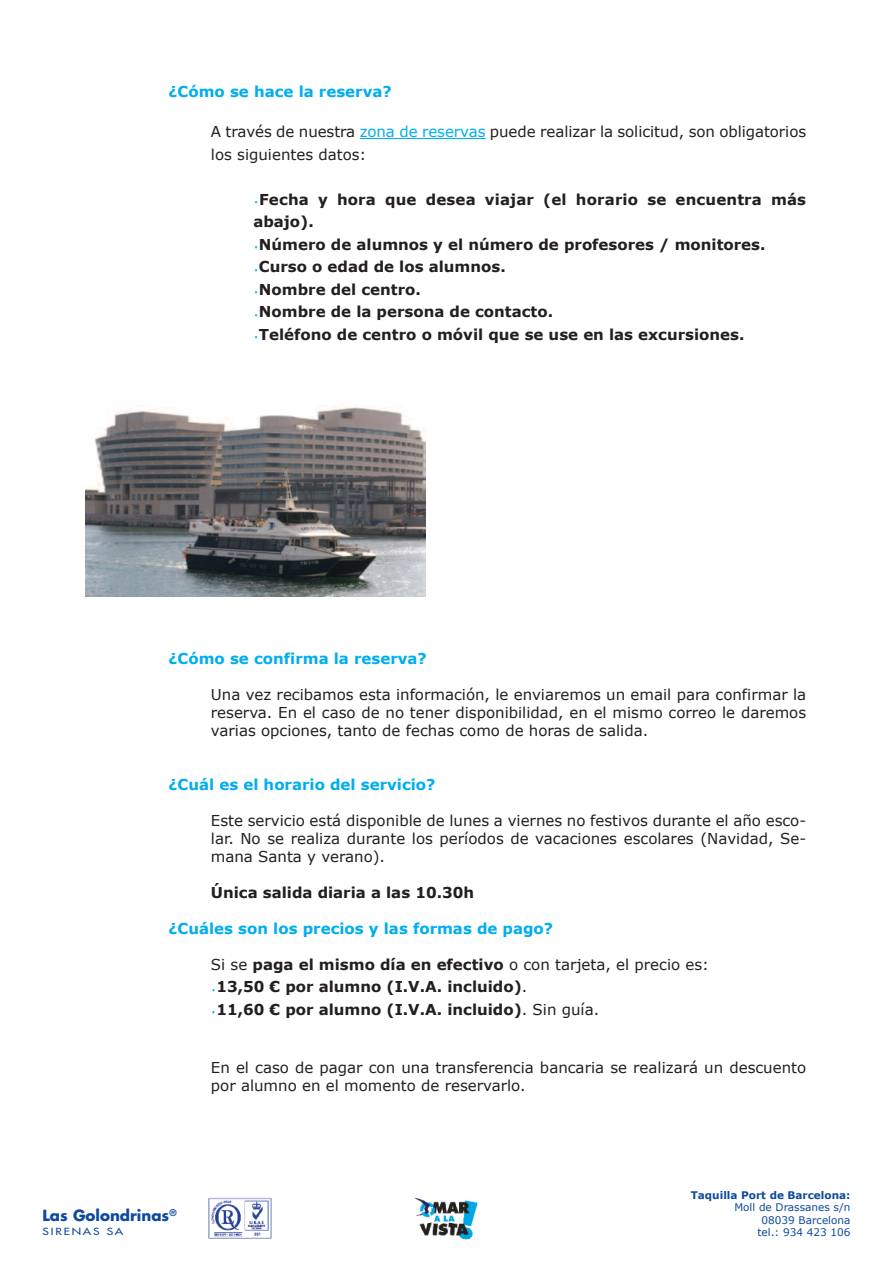
<style>
.page{position:relative;width:893px;height:1263px;background:#fff}
.page>*{position:absolute;margin:0;border:0;box-sizing:border-box;transform-origin:0 0}
.t1{font:15px/18px "Verdana";color:#231f20}
.t2{font:700 15px/22.5px "Verdana";color:#231f20}
.t3{font:700 15px "Verdana";color:#00aeef}
.t4{font:700 15px "Futura Std";color:#0f499d}
.t5{font:10.5px/12.6px "Verdana";color:#0f499d;text-align:right}
.t6{font:700 10.5px "Verdana";color:#0f499d}
.t7{font:500 9.6px "Futura Std";letter-spacing:.15em;color:#0f499d;scale:1.25 1}
.s1{color:#00aeef}
.s2{font-weight:400;color:#00aeef}
.s3{font-weight:400}
</style>
<div class="page">
<img style="left:414px;top:1197px;width:64px;height:43px">
<img style="left:208px;top:1197px;width:64px;height:42px">
<hr style="left:360px;top:138px;width:125px;height:1px;background:#00aeef">
<img style="left:85px;top:406px;width:340px;height:190px">
<p class="t3" style="left:168px;top:81px;width:225px">¿Cómo se hace la reserva?</p>
<p class="t1" style="left:211px;top:120px;width:597px;line-height:22.5px">A través de nuestra <span class="s1">zona de reservas</span> puede realizar la solicitud, son obligatorios los siguientes datos:</p>
<p class="t2" style="left:253px;top:187px;width:554px"><span class="s2">·</span>Fecha y hora que desea viajar (el horario se encuentra más abajo).<br><span class="s2">·</span>Número de alumnos y el número de profesores / monitores. <span class="s2">·</span>Curso o edad de los alumnos.<br><span class="s2">·</span>Nombre del centro.<br><span class="s2">·</span>Nombre de la persona de contacto.<br><span class="s2">·</span>Teléfono de centro o móvil que se use en las excursiones.</p>
<p class="t3" style="left:168px;top:648px;width:260px">¿Cómo se confirma la reserva?</p>
<p class="t1" style="left:211px;top:685px;width:597px;text-align:justify">Una vez recibamos esta información, le enviaremos un email para confirmar la reserva. En el caso de no tener disponibilidad, en el mismo correo le daremos varias opciones, tanto de fechas como de horas de salida.</p>
<p class="t3" style="left:168px;top:774px;width:269px">¿Cuál es el horario del servicio?</p>
<p class="t1" style="left:211px;top:811px;width:597px;text-align:justify">Este servicio está disponible de lunes a viernes no festivos durante el año esco&shy;lar. No se realiza durante los períodos de vacaciones escolares (Navidad, Se&shy;mana Santa y verano).</p>
<p class="t2" style="left:211px;top:880px;width:265px">Única salida diaria a las 10.30h</p>
<p class="t3" style="left:168px;top:918px;width:386px">¿Cuáles son los precios y las formas de pago?</p>
<p class="t2" style="left:211px;top:952px;width:500px"><span class="s3">Si se</span> paga el mismo día en efectivo <span class="s3">o con tarjeta, el precio es: </span><span class="s2">·</span>13,50 € por alumno (I.V.A. incluido)<span class="s3">.<br></span><span class="s2">·</span>11,60 € por alumno (I.V.A. incluido)<span class="s3">. Sin guía.</span></p>
<p class="t1" style="left:211px;top:1058px;width:597px">En el caso de pagar con una transferencia bancaria se realizará un descuento por alumno en el momento de reservarlo.</p>
<p class="t4" style="left:43px;top:1208px;width:136px">Las Golondrinas<sup>®</sup></p>
<p class="t7" style="left:43px;top:1226px;width:66px">SIRENAS SA</p>
<p class="t6" style="left:691px;top:1188px;width:161px">Taquilla Port de Barcelona:</p>
<p class="t5" style="left:734px;top:1201px;width:118px">Moll de Drassanes s/n<br>08039 Barcelona<br>tel.: 934 423 106</p>
</div>
